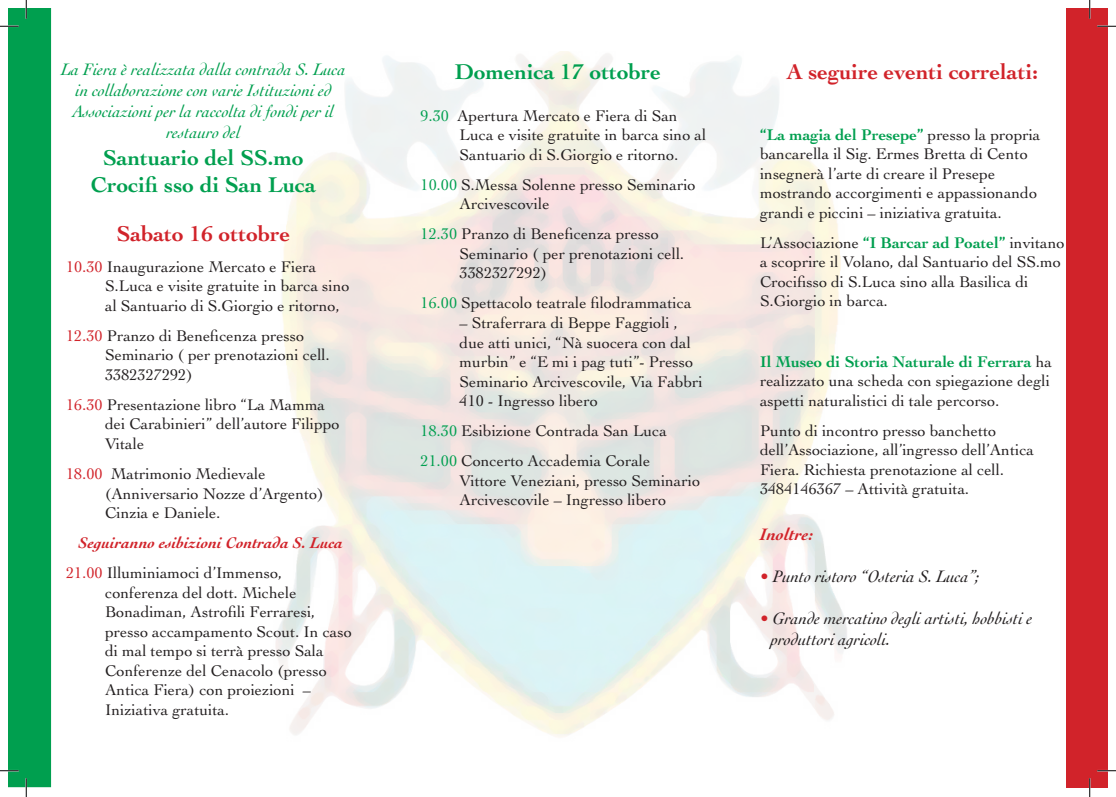
<style>
.page{position:relative;width:1116px;height:797px;background:#fff}
.page>*{position:absolute;margin:0;border:0;box-sizing:border-box;transform-origin:0 0}
.t1{font:700 22.5px "Cochin";color:#009f4f}
.t2{font:700 22.5px "Cochin";color:#d1232a}
.t3{font:italic 17.5px "Cochin";color:#009f4f}
.t4{font:italic 17.5px/21px "Cochin";color:#231f20}
.t5{font:italic 700 17.5px "Cochin";color:#d1232a}
.t6{font:16.25px/19.5px "Cochin";color:#231f20}
.t7{font:italic 700 16.25px "Cochin";color:#d1232a}
.s1{color:#d1232a}
.s2{color:#009f4f}
.s3{font-weight:700;color:#009f4f}
</style>
<div class="page">
<div style="left:1065px;top:9px;width:42px;height:779px;background:#d1232a"></div>
<svg style="left:1097px;top:25px;width:18px;height:2px"></svg>
<svg style="left:1097px;top:770px;width:18px;height:1px"></svg>
<svg style="left:0;top:0;width:51px;height:797px"></svg>
<svg style="left:1088px;top:0;width:2px;height:19px"></svg>
<svg style="left:1089px;top:778px;width:1px;height:19px"></svg>
<p class="t3" style="left:61px;top:60px;width:286px">La Fiera è realizzata dalla contrada S. Luca</p>
<p class="t3" style="left:75px;top:81px;width:257px">in collaborazione con varie Istituzioni ed</p>
<p class="t3" style="left:73px;top:102px;width:263px">Associazioni per la raccolta di fondi per il</p>
<p class="t3" style="left:166px;top:123px;width:76px">restauro del</p>
<p class="t1" style="left:103px;top:145px;width:202px">Santuario del SS.mo</p>
<p class="t1" style="left:91px;top:172px;width:227px">Crocifi sso di San Luca</p>
<p class="t2" style="left:117px;top:221px;width:175px">Sabato 16 ottobre</p>
<p class="t6" style="left:105px;top:256px;width:246px;text-indent:-39px"><span class="s1">10.30</span> Inaugurazione Mercato e Fiera<br>S.Luca e visite gratuite in barca sino al Santuario di S.Giorgio e ritorno,</p>
<p class="t6" style="left:105px;top:326px;width:226px;text-indent:-39px"><span class="s1">12.30</span> Pranzo di Beneficenza presso<br>Seminario ( per prenotazioni cell.<br>3382327292)</p>
<p class="t6" style="left:105px;top:395px;width:236px;text-indent:-39px"><span class="s1">16.30</span> Presentazione libro “La Mamma dei Carabinieri” dell’autore Filippo<br>Vitale</p>
<p class="t6" style="left:105px;top:464px;width:220px;text-indent:-39px"><span class="s1">18.00</span> Matrimonio Medievale (Anniversario Nozze d’Argento)<br>Cinzia e Daniele.</p>
<p class="t7" style="left:79px;top:533px;width:266px">Seguiranno esibizioni Contrada S. Luca</p>
<p class="t6" style="left:105px;top:563px;width:248px;text-indent:-39px"><span class="s1">21.00</span> Illuminiamoci d’Immenso, conferenza del dott. Michele<br>Bonadiman, Astrofili Ferraresi, presso accampamento Scout. In caso di mal tempo si terrà presso Sala<br>Conferenze del Cenacolo (presso<br>Antica Fiera) con proiezioni –<br>Iniziativa gratuita.</p>
<p class="t1" style="left:455px;top:58px;width:207px">Domenica 17 ottobre</p>
<p class="t2" style="left:786px;top:58px;width:253px">A seguire eventi correlati:</p>
<p class="t6" style="left:459px;top:105px;width:248px;text-indent:-39px"><span class="s2">9.30</span> Apertura Mercato e Fiera di San<br>Luca e visite gratuite in barca sino al<br>Santuario di S.Giorgio e ritorno.</p>
<p class="t6" style="left:459px;top:175px;width:238px;text-indent:-39px"><span class="s2">10.00</span> S.Messa Solenne presso Seminario<br>Arcivescovile</p>
<p class="t6" style="left:459px;top:224px;width:226px;text-indent:-39px"><span class="s2">12.30</span> Pranzo di Beneficenza presso<br>Seminario ( per prenotazioni cell.<br>3382327292)</p>
<p class="t6" style="left:420px;top:293px;width:272px"><span class="s2">16.00</span> Spettacolo teatrale filodrammatica</p>
<p class="t6" style="left:459px;top:313px;width:245px">– Straferrara di Beppe Faggioli , due atti unici, “Nà suocera con dal murbin” e “E mi i pag tuti”- Presso<br>Seminario Arcivescovile, Via Fabbri<br>410 - Ingresso libero</p>
<p class="t6" style="left:420px;top:421px;width:248px"><span class="s2">18.30</span> Esibizione Contrada San Luca</p>
<p class="t6" style="left:459px;top:451px;width:242px;text-indent:-39px"><span class="s2">21.00</span> Concerto Accademia Corale<br>Vittore Veneziani, presso Seminario<br>Arcivescovile – Ingresso libero</p>
<p class="t6" style="left:760px;top:125px;width:282px"><span class="s3">“La magia del Presepe”</span> presso la propria bancarella il Sig. Ermes Bretta di Cento insegnerà l’arte di creare il Presepe mostrando accorgimenti e appassionando grandi e piccini – iniziativa gratuita.</p>
<p class="t6" style="left:760px;top:233px;width:306px">L’Associazione <span class="s3">“I Barcar ad Poatel”</span> invitano a scoprire il Volano, dal Santuario del SS.mo Crocifisso di S.Luca sino alla Basilica di S.Giorgio in barca.</p>
<p class="t6" style="left:760px;top:351px;width:293px;text-align:justify"><span class="s3">Il Museo di Storia Naturale di Ferrara</span> ha realizzato una scheda con spiegazione degli aspetti naturalistici di tale percorso.</p>
<p class="t6" style="left:760px;top:421px;width:275px">Punto di incontro presso banchetto dell’Associazione, all’ingresso dell’Antica Fiera. Richiesta prenotazione al cell.<br>3484146367 – Attività gratuita.</p>
<p class="t5" style="left:760px;top:524px;width:54px">Inoltre:</p>
<p class="t4" style="left:760px;top:566px;width:221px"><span class="s1">•</span> Punto ristoro “Osteria S. Luca”;</p>
<p class="t4" style="left:770px;top:608px;width:263px;text-indent:-11px"><span class="s1">•</span> Grande mercatino degli artisti, hobbisti e produttori agricoli.</p>
</div>
